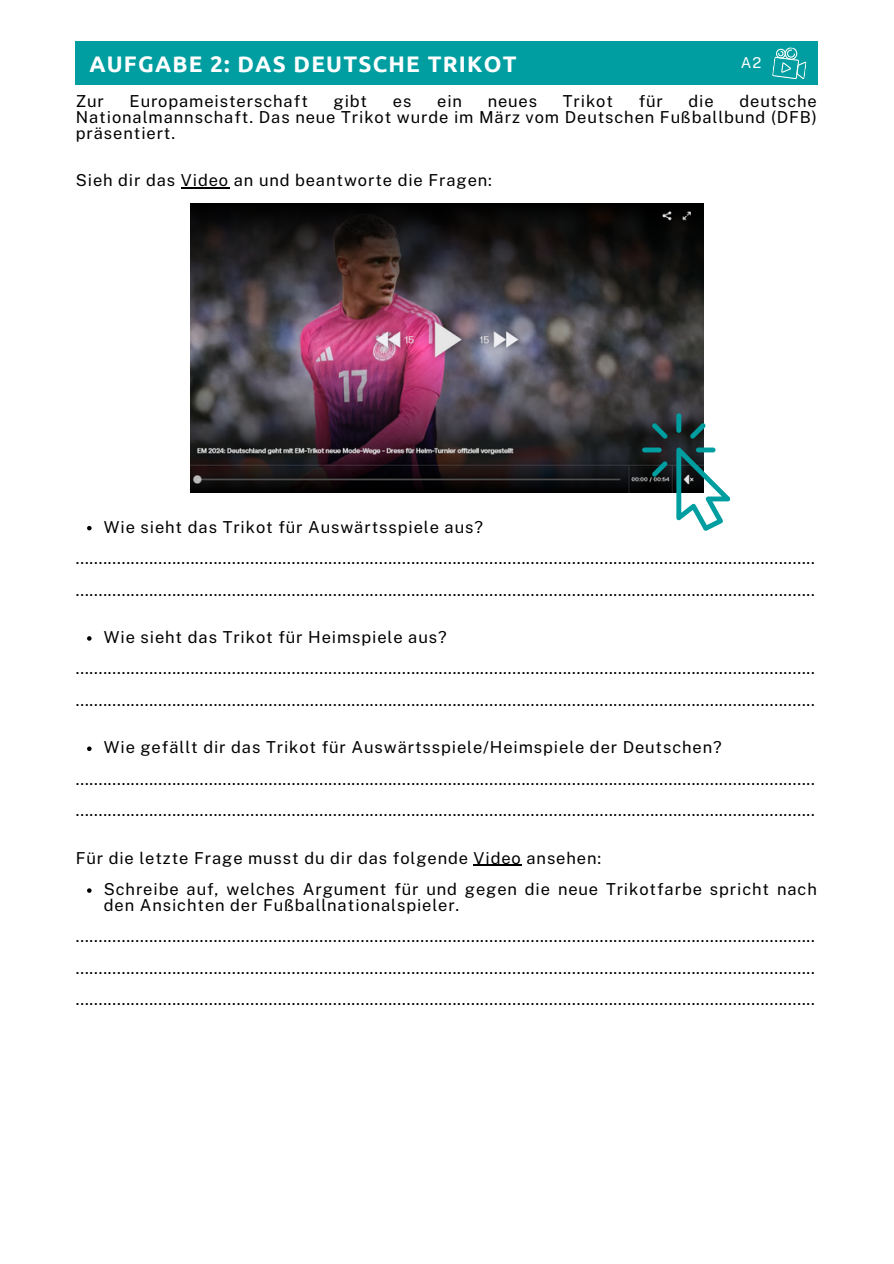
<style>
.page{position:relative;width:894px;height:1264px;background:#fff}
.page>*{position:absolute;margin:0;border:0;box-sizing:border-box;transform-origin:0 0}
.t1{font:700 22.5px "Ubuntu";letter-spacing:.055em;color:#fff}
.t2{font:16.5px/15.8px "Public Sans";letter-spacing:.055em;color:#000;text-align:justify}
.t3{font:15px "Public Sans";color:#fff}
</style>
<div class="page">
<hr style="left:181px;top:187px;width:48px;height:1px;background:#000">
<svg style="left:87px;top:526px;width:4px;height:4px"></svg>
<svg style="left:87px;top:636px;width:4px;height:4px"></svg>
<svg style="left:87px;top:746px;width:4px;height:5px"></svg>
<hr style="left:473px;top:864px;width:48px;height:1px;background:#000">
<svg style="left:87px;top:888px;width:4px;height:4px"></svg>
<div style="left:76px;top:41px;width:741px;height:43px;background:#009ea0"></div>
<svg style="left:772px;top:47px;width:34px;height:32px"></svg>
<img style="left:190px;top:204px;width:513px;height:288px">
<svg style="left:676px;top:447px;width:53px;height:83px"></svg>
<div style="left:676px;top:413px;width:5px;height:20px;background:#009ea0;border-radius:2px"></div>
<div style="left:642px;top:447px;width:19px;height:5px;background:#009ea0;border-radius:2px"></div>
<div style="left:695px;top:447px;width:20px;height:5px;background:#009ea0;border-radius:2px"></div>
<svg style="left:651px;top:423px;width:16px;height:15px"></svg>
<svg style="left:651px;top:461px;width:16px;height:15px"></svg>
<svg style="left:689px;top:423px;width:16px;height:15px"></svg>
<p class="t1" style="left:89px;top:51px;width:428px">AUFGABE 2: DAS DEUTSCHE TRIKOT</p>
<p class="t3" style="left:740px;top:54px;width:22px">A2</p>
<h2 class="t2" style="left:76px;top:93px;width:742px;text-indent:663px">deutsche Nationalmannschaft. Das neue Trikot wurde im März vom Deutschen Fußballbund (DFB) präsentiert.</h2>
<p class="t2" style="left:76px;top:172px;width:417px">Sieh dir das Video an und beantworte die Fragen:</p>
<h2 class="t2" style="left:76px;top:93px;width:30px">Zur</h2>
<h2 class="t2" style="left:129px;top:93px;width:180px">Europameisterschaft</h2>
<h2 class="t2" style="left:333px;top:93px;width:35px">gibt</h2>
<h2 class="t2" style="left:393px;top:93px;width:20px">es</h2>
<h2 class="t2" style="left:437px;top:93px;width:26px">ein</h2>
<h2 class="t2" style="left:487px;top:93px;width:51px">neues</h2>
<h2 class="t2" style="left:562px;top:93px;width:52px">Trikot</h2>
<h2 class="t2" style="left:638px;top:93px;width:26px">für</h2>
<h2 class="t2" style="left:688px;top:93px;width:27px">die</h2>
<h1 class="t2" style="left:104px;top:519px;width:380px">Wie sieht das Trikot für Auswärtsspiele aus?</h1>
<p class="t2" style="left:76px;top:550px;width:740px">.................................................................................................................................................................</p>
<p class="t2" style="left:76px;top:582px;width:740px">.................................................................................................................................................................</p>
<p class="t2" style="left:104px;top:629px;width:344px">Wie sieht das Trikot für Heimspiele aus?</p>
<p class="t2" style="left:76px;top:660px;width:740px">.................................................................................................................................................................</p>
<p class="t2" style="left:76px;top:692px;width:740px">.................................................................................................................................................................</p>
<p class="t2" style="left:104px;top:739px;width:619px">Wie gefällt dir das Trikot für Auswärtsspiele/Heimspiele der Deutschen?</p>
<p class="t2" style="left:76px;top:771px;width:740px">.................................................................................................................................................................</p>
<p class="t2" style="left:76px;top:802px;width:740px">.................................................................................................................................................................</p>
<p class="t2" style="left:76px;top:849px;width:526px">Für die letzte Frage musst du dir das folgende Video ansehen:</p>
<p class="t2" style="left:104px;top:881px;width:714px">Schreibe auf, welches Argument für und gegen die neue Trikotfarbe spricht nach den Ansichten der Fußballnationalspieler.</p>
<p class="t2" style="left:76px;top:928px;width:740px">.................................................................................................................................................................</p>
<p class="t2" style="left:76px;top:960px;width:740px">.................................................................................................................................................................</p>
<p class="t2" style="left:76px;top:991px;width:740px">.................................................................................................................................................................</p>
</div>
